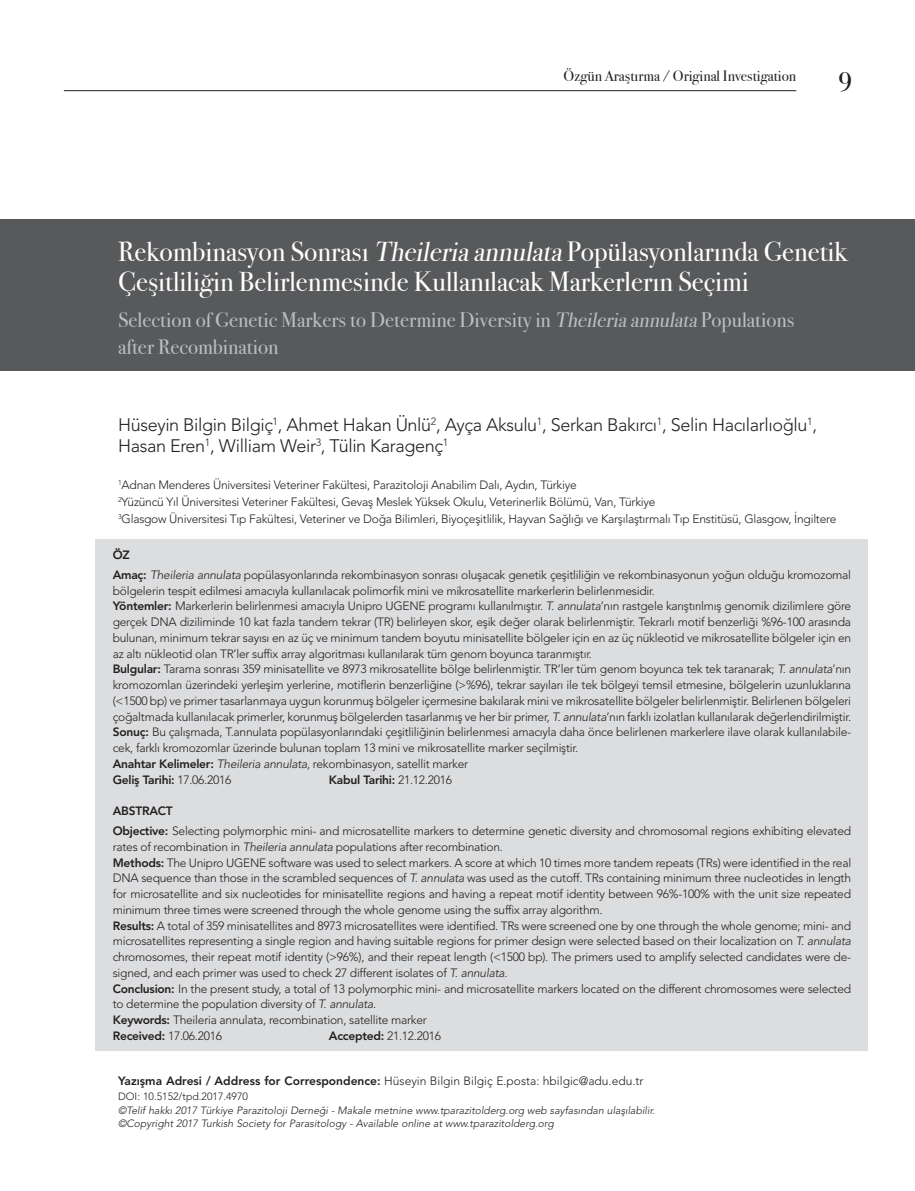
<style>
.page{position:relative;width:915px;height:1191px;background:#fff}
.page>*{position:absolute;margin:0;border:0;box-sizing:border-box;transform-origin:0 0}
.t1{font:27.75px/30px "Bodoni Svty Two ITCTT Book";color:#fff}
.t2{font:27px "Bodoni Svty Two ITCTT Book";color:#231f20}
.t3{font:21px/27px "Bodoni Svty Two ITCTT Book";color:#bcbec0}
.t4{font:300 18px/21px "Avenir LT Std";letter-spacing:-.02em;color:#231f20}
.t5{font:15px "Bodoni Svty Two ITCTT Book";color:#231f20}
.t6{font:300 12px/15.8px "Avenir LT Std";letter-spacing:-.02em;color:#231f20}
.t7{font:300 12px "Avenir LT Std";color:#231f20}
.t8{font:800 12px "Avenir LT Std";letter-spacing:-.02em;color:#231f20}
.t9{font:italic 300 10.5px/13.5px "Avenir LT Std";color:#231f20}
.t10{font:300 10.5px "Avenir LT Std";color:#231f20}
.s1{font-style:italic}
.s2{font-weight:800}
.s3{font-weight:300}
</style>
<div class="page">
<div style="left:0;top:219px;width:914px;height:151px;background:#58595b"></div>
<div style="left:96px;top:539px;width:771px;height:511px;background:#dcddde"></div>
<hr style="left:64px;top:90px;width:732px;height:1px;background:#231f20">
<p class="t5" style="left:563px;top:64px;width:234px">Özgün Araştırma / Original Investigation</p>
<h2 class="t2" style="left:837px;top:59px;width:16px">9</h2>
<h1 class="t1" style="left:118px;top:234px;width:730px">Rekombinasyon Sonrası <span class="s1">Theileriaannulata</span>Popülasyonlarında Genetik<br>Çeşitliliğin Belirlenmesinde Kullanılacak Markerlerın Seçimi</h1>
<h3 class="t3" style="left:118px;top:304px;width:677px">Selection of Genetic Markers to Determine Diversity in <span class="s1">Theileriaannulata</span>Populations after Recombination</h3>
<h3 class="t4" style="left:118px;top:414px;width:700px">Hüseyin Bilgin Bilgiç<sup>1</sup>, Ahmet Hakan Ünlü<sup>2</sup>, Ayça Aksulu<sup>1</sup>, Serkan Bakırcı<sup>1</sup>, Selin Hacılarlıoğlu<sup>1</sup>,<br>Hasan Eren<sup>1</sup>, William Weir<sup>3</sup>, Tülin Karagenç<sup>1</sup></h3>
<p class="t6" style="left:118px;top:476px;width:719px;line-height:17.1px"><sup>1</sup>Adnan Menderes Üniversitesi Veteriner Fakültesi, Parazitoloji Anabilim Dalı, Aydın, Türkiye<br><sup>2</sup>Yüzüncü Yıl Üniversitesi Veteriner Fakültesi, Gevaş Meslek Yüksek Okulu, Veterinerlik Bölümü, Van, Türkiye<br><sup>3</sup>Glasgow Üniversitesi Tıp Fakültesi, Veteriner ve Doğa Bilimleri, Biyoçeşitlilik, Hayvan Sağlığı ve Karşılaştırmalı Tıp Enstitüsü, Glasgow, İngiltere</p>
<p class="t6" style="left:113px;top:544px;width:739px;line-height:20px"><span class="s2">ÖZ<br>Amaç:</span> <span class="s1">Theileria annulata</span> popülasyonlarında rekombinasyon sonrası oluşacak genetik çeşitliliğin ve rekombinasyonun yoğun olduğu kromozomal</p>
<p class="t6" style="left:113px;top:582px;width:739px">bölgelerin tespit edilmesi amacıyla kullanılacak polimorfik mini ve mikrosatellite markerlerin belirlenmesidir.<br><span class="s2">Yöntemler:</span> Markerlerin belirlenmesi amacıyla Unipro UGENE programı kullanılmıştır. <span class="s1">T. annulata</span>’nın rastgele karıştırılmış genomik dizilimlere göre gerçek DNA diziliminde 10 kat fazla tandem tekrar (TR) belirleyen skor, eşik değer olarak belirlenmiştir. Tekrarlı motif benzerliği %96-100 arasında bulunan, minimum tekrar sayısı en az üç ve minimum tandem boyutu minisatellite bölgeler için en az üç nükleotid ve mikrosatellite bölgeler için en az altı nükleotid olan TR’ler suffix array algoritması kullanılarak tüm genom boyunca taranmıştır.<br><span class="s2">Bulgular:</span> Tarama sonrası 359 minisatellite ve 8973 mikrosatellite bölge belirlenmiştir. TR’ler tüm genom boyunca tek tek taranarak; <span class="s1">T. annulata</span>’nın kromozomları üzerindeki yerleşim yerlerine, motiflerin benzerliğine (&gt;%96), tekrar sayıları ile tek bölgeyi temsil etmesine, bölgelerin uzunluklarına (&lt;1500 bp) ve primer tasarlanmaya uygun korunmuş bölgeler içermesine bakılarak mini ve mikrosatellite bölgeler belirlenmiştir. Belirlenen bölgeleri çoğaltmada kullanılacak primerler, korunmuş bölgelerden tasarlanmış ve her bir primer, <span class="s1">T. annulata</span>’nın farklı izolatları kullanılarak değerlendirilmiştir.<br><span class="s2">Sonuç:</span> Bu çalışmada, T.annulata popülasyonlarındaki çeşitliliğinin belirlenmesi amacıyla daha önce belirlenen markerlere ilave olarak kullanılabile&shy;cek, farklı kromozomlar üzerinde bulunan toplam 13 mini ve mikrosatellite marker seçilmiştir.<br><span class="s2">Anahtar Kelimeler:</span> <span class="s1">Theileria annulata</span>, rekombinasyon, satellit marker<br><span class="s2">Geliş Tarihi:</span> 17.06.2016</p>
<p class="t8" style="left:329px;top:772px;width:125px">Kabul Tarihi: <span class="s3">21.12.2016</span></p>
<p class="t6" style="left:113px;top:801px;width:739px;line-height:20px"><span class="s2">ABSTRACT<br>Objective:</span> Selecting polymorphic mini- and microsatellite markers to determine genetic diversity and chromosomal regions exhibiting elevated</p>
<p class="t6" style="left:113px;top:838px;width:739px">rates of recombination in <span class="s1">Theileria annulata</span> populations after recombination.<br><span class="s2">Methods:</span> The Unipro UGENE software was used to select markers. A score at which 10 times more tandem repeats (TRs) were identified in the real DNA sequence than those in the scrambled sequences of <span class="s1">T. annulata</span> was used as the cutoff. TRs containing minimum three nucleotides in length for microsatellite and six nucleotides for minisatellite regions and having a repeat motif identity between 96%-100% with the unit size repeated minimum three times were screened through the whole genome using the suffix array algorithm.<br><span class="s2">Results:</span> A total of 359 minisatellites and 8973 microsatellites were identified. TRs were screened one by one through the whole genome; mini- and microsatellites representing a single region and having suitable regions for primer design were selected based on their localization on <span class="s1">T. annulata </span>chromosomes, their repeat motif identity (&gt;96%), and their repeat length (&lt;1500 bp). The primers used to amplify selected candidates were de&shy;signed, and each primer was used to check 27 different isolates of <span class="s1">T. annulata</span>.<br><span class="s2">Conclusion:</span> In the present study, a total of 13 polymorphic mini- and microsatellite markers located on the different chromosomes were selected to determine the population diversity of <span class="s1">T. annulata</span>.<br><span class="s2">Keywords:</span> Theileria annulata, recombination, satellite marker<br><span class="s2">Received:</span> 17.06.2016</p>
<p class="t6" style="left:329px;top:1027px;width:114px"><span class="s2">Accepted:</span> 21.12.2016</p>
<p class="t7" style="left:118px;top:1073px;width:526px"><span class="s2">Yazışma Adresi / Address for Correspondence:</span> Hüseyin Bilgin Bilgiç E.posta: hbilgic@adu.edu.tr</p>
<p class="t10" style="left:118px;top:1090px;width:131px">DOI: 10.5152/tpd.2017.4970</p>
<p class="t9" style="left:118px;top:1103px;width:538px">©Telif hakkı 2017 Türkiye Parazitoloji Derneği - Makale metnine www.tparazitolderg.org web sayfasından ulaşılabilir. ©Copyright 2017 Turkish Society for Parasitology - Available online at www.tparazitolderg.org</p>
</div>
